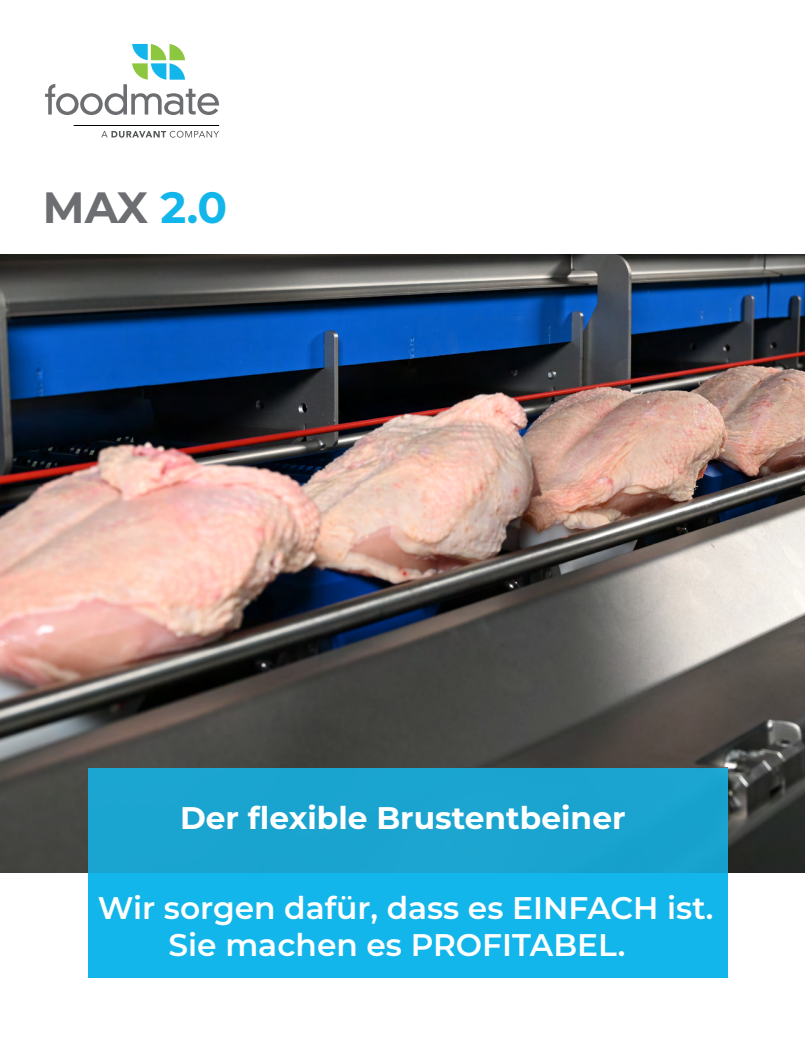
<style>
.page{position:relative;width:805px;height:1058px;background:#fff}
.page>*{position:absolute;margin:0;border:0;box-sizing:border-box;transform-origin:0 0}
.t1{font:700 43.75px "Montserrat";color:#6d6e71}
.t2{font:600 31.25px/37.5px "Montserrat";color:#fff;text-align:center}
.t3{font:700 31.25px "Montserrat";color:#fff}
.s1{color:#13b6ea}
</style>
<div class="page">
<img style="left:0;top:255px;width:804px;height:617px">
<div style="left:88px;top:767px;width:639px;height:210px;background:linear-gradient(to bottom,#1c9fc8,#11baf0)"></div>
<svg style="left:101px;top:131px;width:118px;height:7px"></svg>
<hr style="left:74px;top:125px;width:145px;height:1px;background:#000">
<svg style="left:45px;top:44px;width:174px;height:71px"></svg>
<h1 class="t1" style="left:43px;top:176px;width:186px">MAX <span class="s1">2.0</span></h1>
<p class="t3" style="left:180px;top:795px;width:447px">Der flexible Brustentbeiner</p>
<p class="t2" style="left:98px;top:887px;width:617px">Wir sorgen dafür, dass es EINFACH ist.<br>Sie machen es PROFITABEL.</p>
</div>
